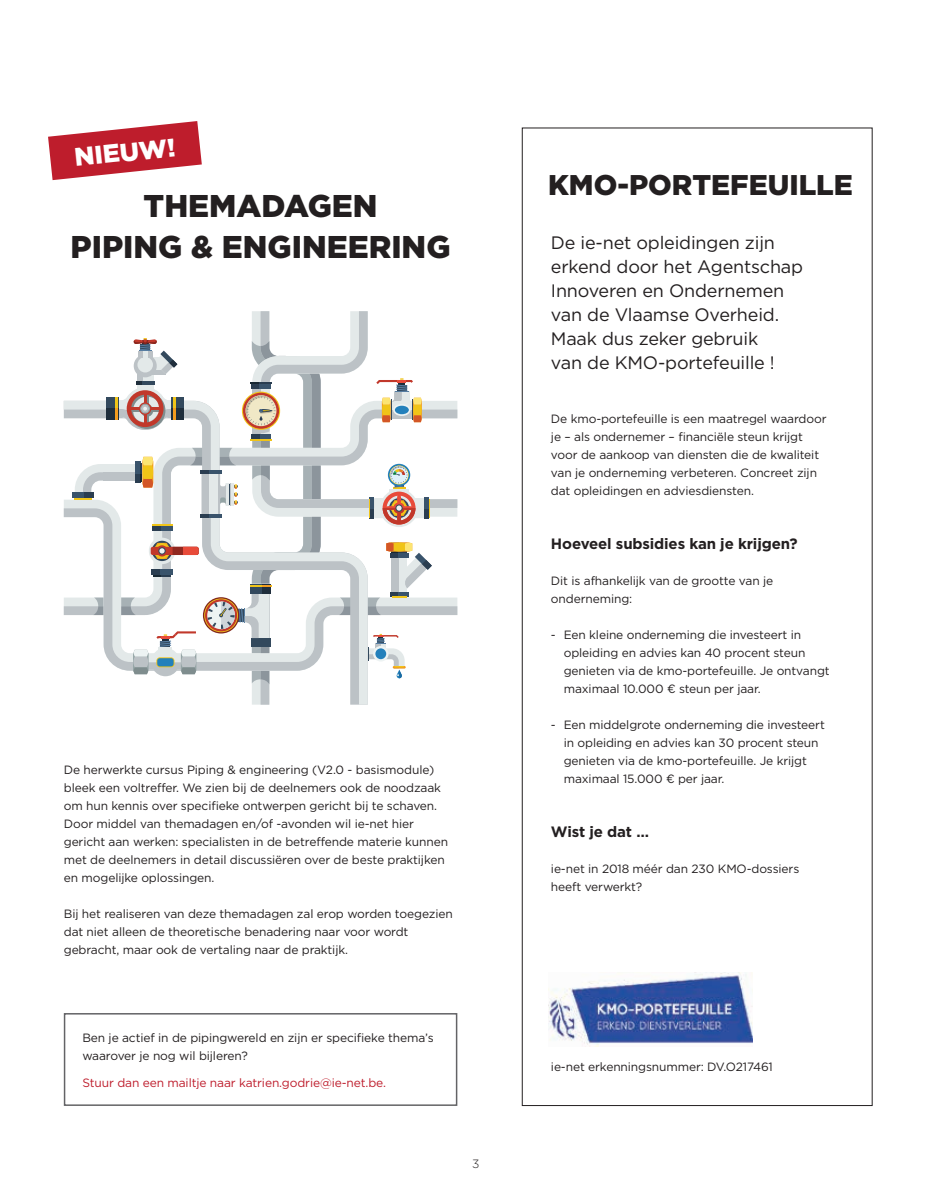
<style>
.page{position:relative;width:936px;height:1191px;background:#fff}
.page>*{position:absolute;margin:0;border:0;box-sizing:border-box;transform-origin:0 0}
.t1{font:900 31.5px/40.3px "Gotham";color:#231f20;text-align:center}
.t2{font:900 28.5px "Gotham";color:#231f20}
.t3{font:900 25.5px "Gotham";color:#fff}
.t4{font:18px/24px "Gotham";letter-spacing:-.01em;color:#231f20}
.t5{font:700 15px "Gotham";letter-spacing:-.01em;color:#231f20}
.t6{font:12px/18px "Gotham";letter-spacing:-.01em;color:#231f20}
.t7{font:12px "Gotham";letter-spacing:-.01em;color:#be1d2c}
.t8{font:300 12px "Gotham";color:#231f20}
</style>
<div class="page">
<img style="left:548px;top:972px;width:205px;height:74px">
<svg style="left:64px;top:401px;width:46px;height:261px"></svg>
<svg style="left:75px;top:464px;width:28px;height:28px"></svg>
<div style="left:72px;top:492px;width:22px;height:6px;background:#39536b"></div>
<div style="left:84px;top:492px;width:10px;height:6px;background:#2a3d50"></div>
<svg style="left:74px;top:498px;width:18px;height:1px"></svg>
<div style="left:103px;top:464px;width:32px;height:16px;background:#e3e9e9"></div>
<div style="left:103px;top:472px;width:32px;height:8px;background:#bcc2c6"></div>
<div style="left:106px;top:397px;width:13px;height:23px;background:#33495d"></div>
<div style="left:106px;top:409px;width:13px;height:11px;background:#1f2e3c"></div>
<svg style="left:110px;top:311px;width:347px;height:393px"></svg>
<svg style="left:48px;top:121px;width:154px;height:59px"></svg>
<div style="left:64px;top:1013px;width:393px;height:93px;border:2px solid #636366"></div>
<h3 class="t3" style="left:73px;top:143px;width:103px;rotate:-6deg">NIEUW!</h3>
<h1 class="t1" style="left:71px;top:185px;width:381px">THEMADAGEN<br>PIPING &amp; ENGINEERING</h1>
<p class="t6" style="left:64px;top:760px;width:386px">De herwerkte cursus Piping &amp; engineering (V2.0 - basismodule) bleek een voltreffer. We zien bij de deelnemers ook de noodzaak om hun kennis over specifieke ontwerpen gericht bij te schaven.<br>Door middel van themadagen en/of -avonden wil ie-net hier gericht aan werken: specialisten in de betreffende materie kunnen met de deelnemers in detail discussiëren over de beste praktijken en mogelijke oplossingen.</p>
<p class="t6" style="left:64px;top:904px;width:390px">Bij het realiseren van deze themadagen zal erop worden toegezien dat niet alleen de theoretische benadering naar voor wordt gebracht, maar ook de vertaling naar de praktijk.</p>
<p class="t6" style="left:82px;top:1028px;width:353px">Ben je actief in de pipingwereld en zijn er specifieke thema’s waarover je nog wil bijleren?</p>
<p class="t7" style="left:82px;top:1075px;width:305px">Stuur dan een mailtje naar katrien.godrie@ie-net.be.</p>
<p class="t8" style="left:472px;top:1157px;width:9px">3</p>
<h2 class="t2" style="left:548px;top:169px;width:306px">KMO-PORTEFEUILLE</h2>
<h3 class="t4" style="left:551px;top:230px;width:254px">De ie-net opleidingen zijn erkend door het Agentschap<br>Innoveren en Ondernemen van de Vlaamse Overheid.<br>Maak dus zeker gebruik<br>van de KMO-portefeuille !</h3>
<p class="t6" style="left:551px;top:409px;width:277px">De kmo-portefeuille is een maatregel waardoor je – als ondernemer – financiële steun krijgt voor de aankoop van diensten die de kwaliteit van je onderneming verbeteren. Concreet zijn dat opleidingen en adviesdiensten.</p>
<p class="t5" style="left:551px;top:535px;width:248px">Hoeveel subsidies kan je krijgen?</p>
<p class="t6" style="left:551px;top:571px;width:224px">Dit is afhankelijk van de grootte van je onderneming:</p>
<p class="t6" style="left:563px;top:625px;width:267px;text-indent:-13px">- Een kleine onderneming die investeert in opleiding en advies kan 40 procent steun genieten via de kmo-portefeuille. Je ontvangt maximaal 10.000 ¤ steun per jaar.</p>
<p class="t6" style="left:563px;top:715px;width:263px;text-indent:-13px">- Een middelgrote onderneming die investeert in opleiding en advies kan 30 procent steun genieten via de kmo-portefeuille. Je krijgt maximaal 15.000 ¤ per jaar.</p>
<p class="t5" style="left:551px;top:823px;width:99px">Wist je dat …</p>
<p class="t6" style="left:551px;top:859px;width:250px">ie-net in 2018 méér dan 230 KMO-dossiers heeft verwerkt?</p>
<p class="t6" style="left:551px;top:1057px;width:223px">ie-net erkenningsnummer: DV.O217461</p>
</div>
